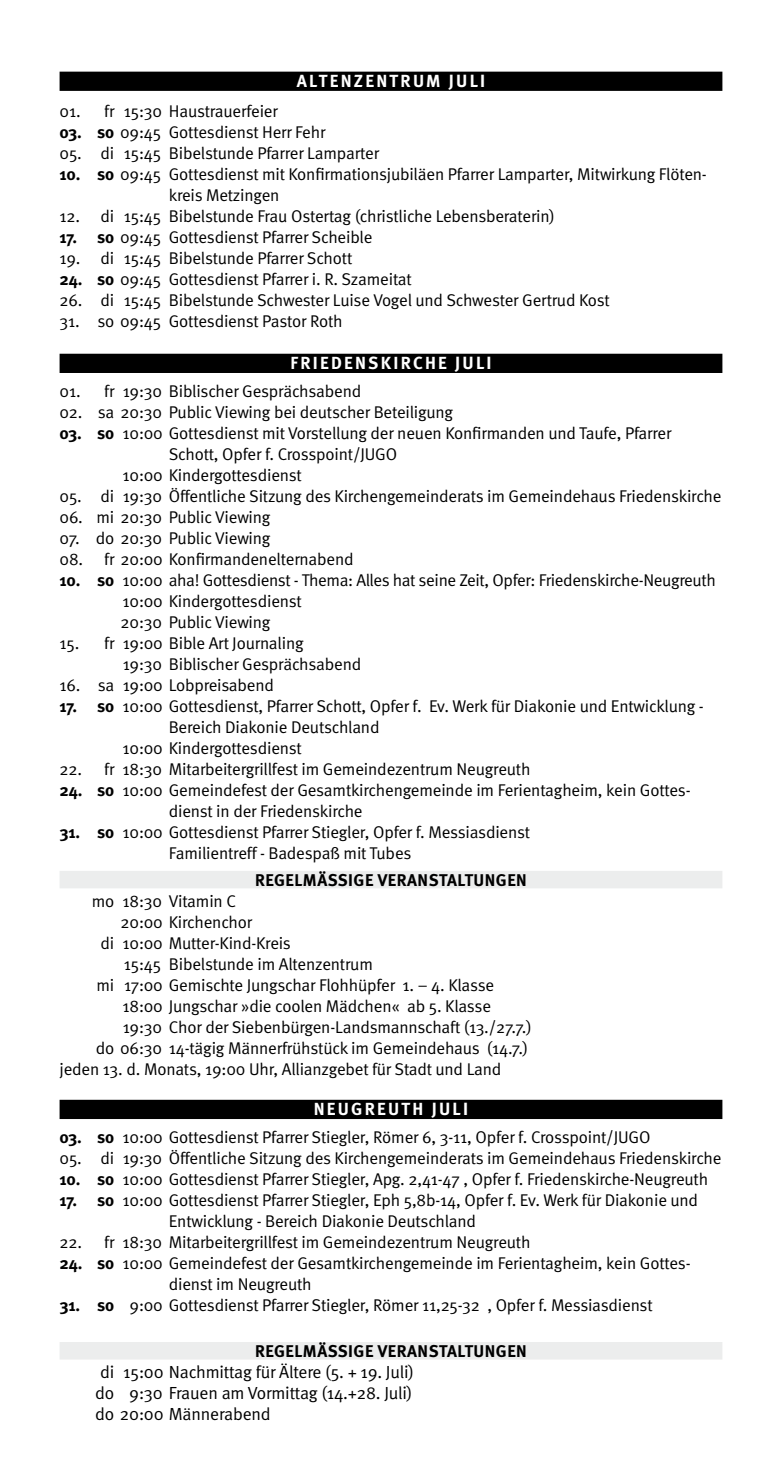
<style>
.page{position:relative;width:782px;height:1474px;background:#fff}
.page>*{position:absolute;margin:0;border:0;box-sizing:border-box;transform-origin:0 0}
.t1{font:17.5px/21px "Meta Normal";letter-spacing:-.01em;color:#000;text-align:justify}
.t2{font:700 17.5px "Meta";letter-spacing:.13em;color:#fff}
.t3{font:16.97px/21px "Meta Normal";letter-spacing:-.01em;color:#000}
.t4{font:700 16.97px "Meta";letter-spacing:.03em;color:#000}
.s1{font-size:17.68px}
.s2{font-family:"Meta";font-weight:700}
</style>
<div class="page">
<div style="left:60px;top:72px;width:662px;height:19px;background:#000"></div>
<div style="left:60px;top:354px;width:662px;height:19px;background:#000"></div>
<div style="left:60px;top:870px;width:662px;height:18px;background:#eceded"></div>
<div style="left:60px;top:1099px;width:662px;height:20px;background:#000"></div>
<div style="left:60px;top:1341px;width:662px;height:18px;background:#eceded"></div>
<p class="t2" style="left:296px;top:71px;width:190px">ALTENZENTRUM <span class="s1">JULI</span></p>
<p class="t3" style="left:60px;top:100px;width:220px">01. fr 15:30 Haustrauerfeier</p>
<p class="t3" style="left:60px;top:121px;width:267px"><span class="s2">03. so</span> 09:45 Gottesdienst Herr Fehr</p>
<p class="t3" style="left:60px;top:142px;width:321px">05. di 15:45 Bibelstunde Pfarrer Lamparter</p>
<p class="t3" style="left:169px;top:163px;width:539px;text-indent:-109px"><span class="s2">10. so</span> 09:45 Gottesdienst mit Konfirmationsjubiläen Pfarrer Lamparter, Mitwirkung Flöten&shy;kreis Metzingen</p>
<p class="t3" style="left:60px;top:205px;width:496px">12. di 15:45 Bibelstunde Frau Ostertag (christliche Lebensberaterin)</p>
<p class="t3" style="left:60px;top:226px;width:314px"><span class="s2">17. so</span> 09:45 Gottesdienst Pfarrer Scheible</p>
<p class="t3" style="left:60px;top:247px;width:294px">19. di 15:45 Bibelstunde Pfarrer Schott</p>
<p class="t3" style="left:60px;top:268px;width:353px"><span class="s2">24. so</span> 09:45 Gottesdienst Pfarrer i. R. Szameitat</p>
<p class="t3" style="left:60px;top:289px;width:551px">26. di 15:45 Bibelstunde Schwester Luise Vogel und Schwester Gertrud Kost</p>
<p class="t3" style="left:60px;top:310px;width:284px">31. so 09:45 Gottesdienst Pastor Roth</p>
<p class="t2" style="left:290px;top:353px;width:203px">FRIEDENSKIRCHE <span class="s1">JULI</span></p>
<p class="t3" style="left:60px;top:381px;width:303px">01. fr 19:30 Biblischer Gesprächsabend</p>
<p class="t3" style="left:60px;top:402px;width:395px">02. sa 20:30 Public Viewing bei deutscher Beteiligung</p>
<p class="t3" style="left:60px;top:423px;width:613px"><span class="s2">03. so</span> 10:00 Gottesdienst mit Vorstellung der neuen Konfirmanden und Taufe, Pfarrer</p>
<p class="t3" style="left:169px;top:444px;width:230px">Schott, Opfer f. Crosspoint/JUGO</p>
<p class="t3" style="left:122px;top:465px;width:181px">10:00 Kindergottesdienst</p>
<p class="t3" style="left:60px;top:485px;width:663px">05. di 19:30 Öffentliche Sitzung des Kirchengemeinderats im Gemeindehaus Friedenskirche</p>
<p class="t3" style="left:60px;top:506px;width:212px">06. mi 20:30 Public Viewing</p>
<p class="t3" style="left:60px;top:527px;width:212px">07. do 20:30 Public Viewing</p>
<p class="t3" style="left:60px;top:548px;width:295px">08. fr 20:00 Konfirmandenelternabend</p>
<p class="t3" style="left:120px;top:569px;width:596px;text-indent:-61px"><span class="s2">10. so</span> 10:00 aha! Gottesdienst - Thema: Alles hat seine Zeit, Opfer: Friedenskirche-Neugreuth<br>10:00 Kindergottesdienst<br>20:30 Public Viewing</p>
<p class="t3" style="left:123px;top:632px;width:240px;text-indent:-63px">15. fr 19:00 Bible Art Journaling<br>19:30 Biblischer Gesprächsabend</p>
<p class="t3" style="left:60px;top:674px;width:216px">16. sa 19:00 Lobpreisabend</p>
<p class="t3" style="left:60px;top:695px;width:645px"><span class="s2">17. so</span> 10:00 Gottesdienst, Pfarrer Schott, Opfer f. Ev. Werk für Diakonie und Entwicklung -</p>
<p class="t3" style="left:169px;top:716px;width:212px">Bereich Diakonie Deutschland</p>
<p class="t3" style="left:122px;top:737px;width:181px">10:00 Kindergottesdienst</p>
<p class="t3" style="left:60px;top:758px;width:472px">22. fr 18:30 Mitarbeitergrillfest im Gemeindezentrum Neugreuth</p>
<p class="t3" style="left:169px;top:779px;width:523px;text-indent:-109px"><span class="s2">24. so</span> 10:00 Gemeindefest der Gesamtkirchengemeinde im Ferientagheim, kein Gottes&shy;dienst in der Friedenskirche</p>
<p class="t3" style="left:60px;top:821px;width:472px;text-align:center"><span class="s2">31. so</span> 10:00 Gottesdienst Pfarrer Stiegler, Opfer f. Messiasdienst<br>Familientreff - Badespaß mit Tubes</p>
<p class="t4" style="left:255px;top:869px;width:273px">REGELMÄSSIGE VERANSTALTUNGEN</p>
<p class="t3" style="left:92px;top:890px;width:146px">mo 18:30 Vitamin C</p>
<p class="t3" style="left:120px;top:911px;width:133px">20:00 Kirchenchor</p>
<p class="t3" style="left:100px;top:932px;width:192px">di 10:00 Mutter-Kind-Kreis</p>
<p class="t3" style="left:124px;top:953px;width:250px">15:45 Bibelstunde im Altenzentrum</p>
<p class="t3" style="left:96px;top:974px;width:399px">mi 17:00 Gemischte Jungschar Flohhüpfer 1. – 4. Klasse</p>
<p class="t3" style="left:122px;top:995px;width:370px">18:00 Jungschar »die coolen Mädchen« ab 5. Klasse</p>
<p class="t3" style="left:123px;top:1016px;width:410px">19:30 Chor der Siebenbürgen-Landsmannschaft (13./27.7.)</p>
<p class="t3" style="left:96px;top:1037px;width:434px">do 06:30 14-tägig Männerfrühstück im Gemeindehaus (14.7.)</p>
<p class="t3" style="left:60px;top:1058px;width:443px">jeden 13. d. Monats, 19:00 Uhr, Allianzgebet für Stadt und Land</p>
<p class="t2" style="left:313px;top:1098px;width:156px">NEUGREUTH <span class="s1">JULI</span></p>
<p class="t3" style="left:60px;top:1126px;width:592px"><span class="s2">03. so</span> 10:00 Gottesdienst Pfarrer Stiegler, Römer 6, 3-11, Opfer f. Crosspoint/JUGO</p>
<p class="t3" style="left:60px;top:1147px;width:663px">05. di 19:30 Öffentliche Sitzung des Kirchengemeinderats im Gemeindehaus Friedenskirche</p>
<p class="t3" style="left:60px;top:1168px;width:650px"><span class="s2">10. so</span> 10:00 Gottesdienst Pfarrer Stiegler, Apg. 2,41-47 , Opfer f. Friedenskirche-Neugreuth</p>
<p class="t3" style="left:169px;top:1189px;width:530px;text-indent:-109px"><span class="s2">17. so</span> 10:00 Gottesdienst Pfarrer Stiegler, Eph 5,8b-14, Opfer f. Ev. Werk für Diakonie und<br>Entwicklung - Bereich Diakonie Deutschland</p>
<p class="t3" style="left:60px;top:1231px;width:472px">22. fr 18:30 Mitarbeitergrillfest im Gemeindezentrum Neugreuth</p>
<p class="t3" style="left:169px;top:1252px;width:523px;text-indent:-109px"><span class="s2">24. so</span> 10:00 Gemeindefest der Gesamtkirchengemeinde im Ferientagheim, kein Gottes&shy;dienst im Neugreuth</p>
<p class="t3" style="left:60px;top:1294px;width:594px"><span class="s2">31. so</span> 9:00 Gottesdienst Pfarrer Stiegler, Römer 11,25-32 , Opfer f. Messiasdienst</p>
<p class="t4" style="left:255px;top:1340px;width:273px">REGELMÄSSIGE VERANSTALTUNGEN</p>
<p class="t1" style="left:95px;top:1361px;width:320px">di 15:00 Nachmittag für Ältere (5. + 19. Juli) do 9:30 Frauen am Vormittag (14.+28. Juli) do 20:00 Männerabend</p>
</div>
